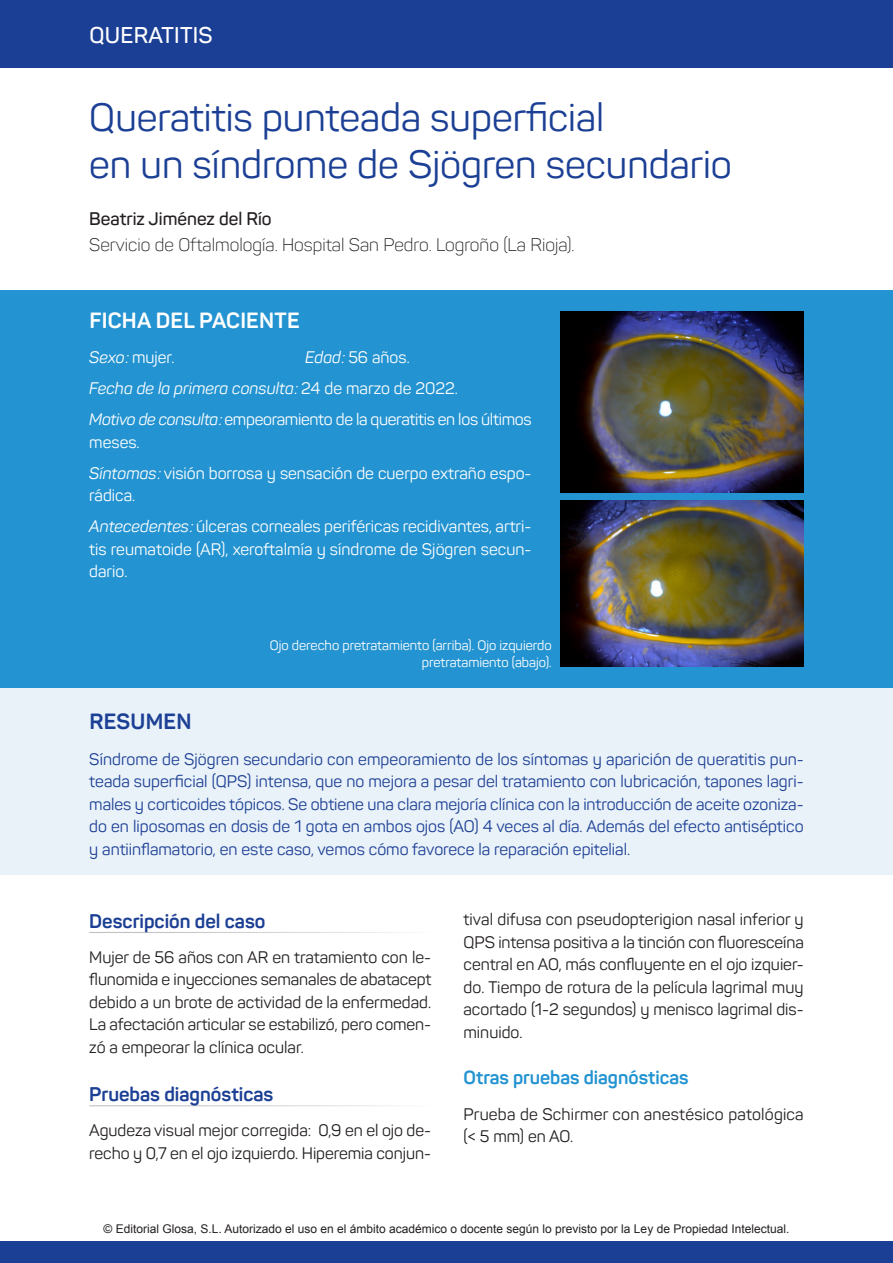
<style>
.page{position:relative;width:893px;height:1263px;background:#fff}
.page>*{position:absolute;margin:0;border:0;box-sizing:border-box;transform-origin:0 0}
.t1{font:39px/46.8px "Panton";color:#1b3f94}
.t2{font:600 22.5px "Panton";letter-spacing:.01em;color:#fff}
.t3{font:700 21.75px "Panton";letter-spacing:.01em;color:#fff}
.t4{font:700 21.75px "Panton";letter-spacing:.01em;color:#1b3f94}
.t5{font:700 19.5px "Panton";color:#1b3f94}
.t6{font:700 18.75px "Panton";color:#2393d1}
.t7{font:300 18px "Panton";color:#231f20}
.t8{font:600 18px "Panton";color:#231f20}
.t9{font:16.5px/22.5px "Panton";color:#231f20;text-align:justify}
.t10{font:16.5px/22.5px "Panton";color:#1b3f94;text-align:justify}
.t11{font:16.5px/31px "Panton";color:#fff}
.t12{font:13.5px/16.2px "Panton";color:#fff;text-align:right}
.t13{font:12px "Arial";color:#231f20}
.s1{font-style:italic}
</style>
<div class="page">
<div style="left:0;top:0;width:893px;height:67px;background:#1b3f94"></div>
<div style="left:0;top:688px;width:893px;height:187px;background:#e9f1f9"></div>
<div style="left:0;top:291px;width:893px;height:397px;background:#2393d1"></div>
<div style="left:0;top:1242px;width:893px;height:21px;background:#1b3f94"></div>
<img style="left:561px;top:312px;width:243px;height:180px">
<img style="left:561px;top:501px;width:243px;height:165px">
<h2 class="t2" style="left:89px;top:21px;width:125px">QUERATITIS</h2>
<h1 class="t1" style="left:89px;top:94px;width:644px">Queratitis punteada superficial<br>en un síndrome de Sjögren secundario</h1>
<p class="t8" style="left:89px;top:207px;width:184px">Beatriz Jiménez del Río</p>
<p class="t7" style="left:89px;top:233px;width:487px">Servicio de Oftalmología. Hospital San Pedro. Logroño (La Rioja).</p>
<h3 class="t3" style="left:89px;top:307px;width:212px">FICHA DEL PACIENTE</h3>
<p class="t11" style="left:89px;top:342px;width:87px"><span class="s1">Sexo</span><span class="s1">:</span>mujer.</p>
<p class="t11" style="left:89px;top:342px;width:444px;text-indent:216px"><span class="s1">Edad</span><span class="s1">:</span>56 años.<br><span class="s1">Fecha de la primera consulta</span><span class="s1">:</span>24 de marzo de 2022.<br><span class="s1">Motivo de consulta</span><span class="s1">:</span>empeoramiento de la queratitis en los últimos</p>
<p class="t11" style="left:89px;top:426px;width:444px">meses.<br><span class="s1">Síntomas</span><span class="s1">:</span>visión borrosa y sensación de cuerpo extraño espo-</p>
<p class="t11" style="left:89px;top:480px;width:444px">rádica.<br><span class="s1">Antecedentes</span><span class="s1">:</span>úlceras corneales periféricas recidivantes, artri-</p>
<p class="t11" style="left:89px;top:538px;width:444px;line-height:22.5px">tis reumatoide (AR), xeroftalmía y síndrome de Sjögren secun&shy;dario.</p>
<p class="t12" style="left:270px;top:637px;width:283px">Ojo derecho pretratamiento (arriba). Ojo izquierdo pretratamiento (abajo).</p>
<h3 class="t4" style="left:89px;top:708px;width:104px">RESUMEN</h3>
<p class="t10" style="left:89px;top:748px;width:716px">Síndrome de Sjögren secundario con empeoramiento de los síntomas y aparición de queratitis pun&shy;teada superficial (QPS) intensa, que no mejora a pesar del tratamiento con lubricación, tapones lagri&shy;males y corticoides tópicos. Se obtiene una clara mejoría clínica con la introducción de aceite ozoniza&shy;do en liposomas en dosis de 1 gota en ambos ojos (AO) 4 veces al día. Además del efecto antiséptico y antiinflamatorio, en este caso, vemos cómo favorece la reparación epitelial.</p>
<p class="t5" style="left:89px;top:909px;width:178px">Descripción del caso</p>
<p class="t9" style="left:89px;top:946px;width:344px">Mujer de 56 años con AR en tratamiento con le&shy;flunomida e inyecciones semanales de abatacept debido a un brote de actividad de la enfermedad.<br>La afectación articular se estabilizó, pero comen&shy;zó a empeorar la clínica ocular.</p>
<p class="t5" style="left:89px;top:1082px;width:186px">Pruebas diagnósticas</p>
<p class="t9" style="left:89px;top:1119px;width:343px">Agudeza visual mejor corregida: 0,9 en el ojo de&shy;recho y 0,7 en el ojo izquierdo. Hiperemia conjun-</p>
<p class="t9" style="left:463px;top:908px;width:342px">tival difusa con pseudopterigion nasal inferior y QPS intensa positiva a la tinción con fluoresceína central en AO, más confluyente en el ojo izquier&shy;do. Tiempo de rotura de la película lagrimal muy acortado (1-2 segundos) y menisco lagrimal dis&shy;minuido.</p>
<p class="t6" style="left:463px;top:1066px;width:227px">Otras pruebas diagnósticas</p>
<p class="t9" style="left:463px;top:1102px;width:342px">Prueba de Schirmer con anestésico patológica (&lt; 5 mm) en AO.</p>
<p class="t13" style="left:103px;top:1221px;width:687px">© Editorial Glosa, S.L. Autorizado el uso en el ámbito académico o docente según lo previsto por la Ley de Propiedad Intelectual.</p>
</div>
